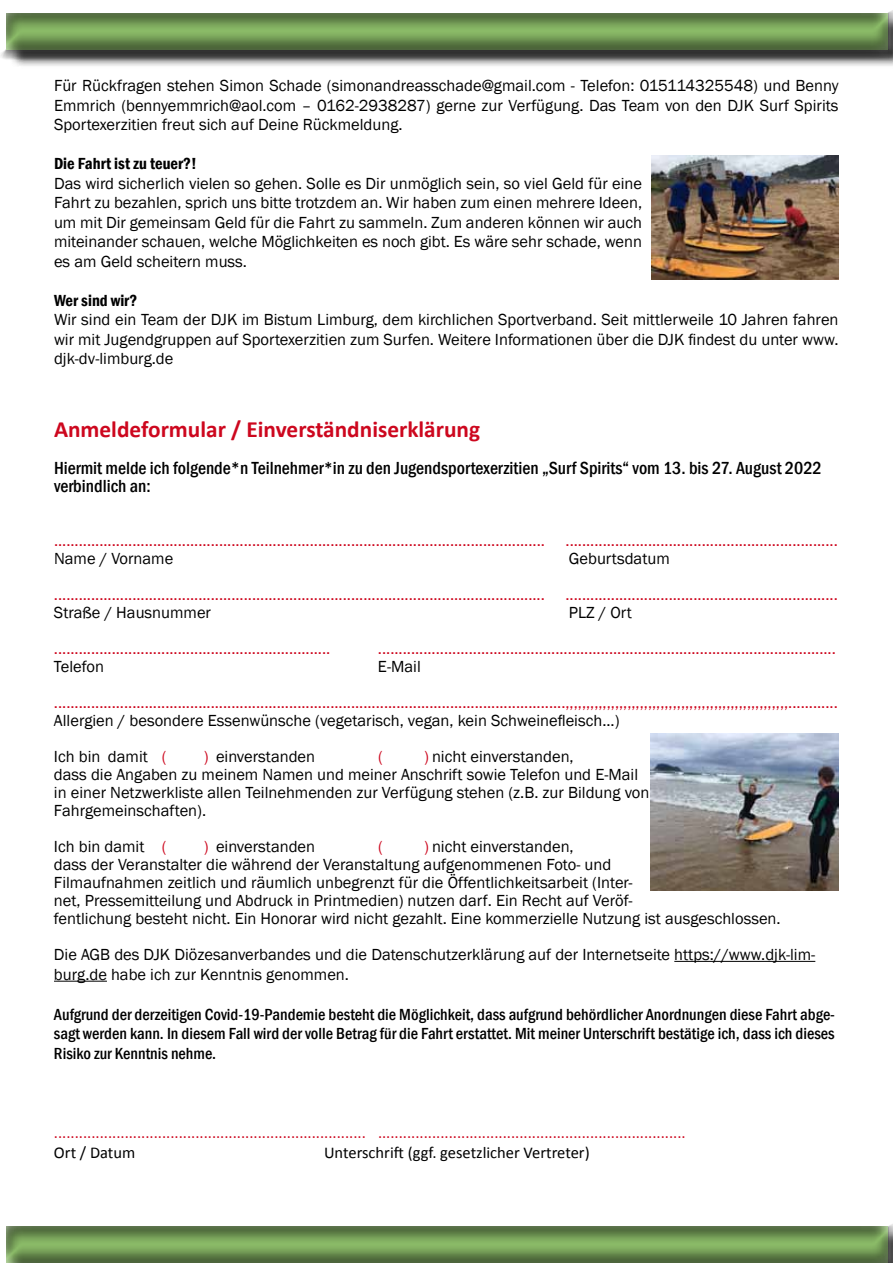
<style>
.page{position:relative;width:893px;height:1263px;background:#fff}
.page>*{position:absolute;margin:0;border:0;box-sizing:border-box;transform-origin:0 0}
.t1{font:700 23.25px "Calibri";color:#cd071e}
.t2{font:500 condensed 18px/18px "Franklin Gothic";color:#000}
.t3{font:16.5px/19.5px "Franklin Gothic";color:#000}
.t4{font:16.5px "Franklin Gothic";color:#cd071e}
.t5{font:500 condensed 16.5px/19.8px "Franklin Gothic";color:#000;text-align:justify}
.t6{font:16.5px "Calibri";color:#cd071e}
.t7{font:16.5px "Calibri";color:#000}
.t8{font:600 condensed 16.5px "Franklin Gothic";color:#000}
.s1{color:#cd071e}
</style>
<div class="page">
<div style="left:0;top:0;width:893px;height:68px;background:#000;opacity:.5"></div>
<div style="left:0;top:1208px;width:893px;height:55px;background:#000;opacity:.5"></div>
<img style="left:651px;top:155px;width:188px;height:125px">
<hr style="left:674px;top:961px;width:141px;height:1px;background:#000">
<hr style="left:54px;top:981px;width:53px;height:1px;background:#000">
<img style="left:651px;top:734px;width:187px;height:157px">
<p class="t3" style="left:54px;top:76px;width:786px;text-align:justify">Für Rückfragen stehen Simon Schade (simonandreasschade@gmail.com - Telefon: 015114325548) und Benny Emmrich (bennyemmrich@aol.com – 0162-2938287) gerne zur Verfügung. Das Team von den DJK Surf Spirits Sportexerzitien freut sich auf Deine Rückmeldung.</p>
<p class="t8" style="left:54px;top:153px;width:144px">Die Fahrt ist zu teuer?!</p>
<p class="t3" style="left:54px;top:174px;width:590px;text-align:justify">Das wird sicherlich vielen so gehen. Solle es Dir unmöglich sein, so viel Geld für eine Fahrt zu bezahlen, sprich uns bitte trotzdem an. Wir haben zum einen mehrere Ideen, um mit Dir gemeinsam Geld für die Fahrt zu sammeln. Zum anderen können wir auch miteinander schauen, welche Möglichkeiten es noch gibt. Es wäre sehr schade, wenn es am Geld scheitern muss.</p>
<p class="t8" style="left:54px;top:289px;width:85px">Wer sind wir?</p>
<p class="t3" style="left:54px;top:310px;width:786px;text-align:justify">Wir sind ein Team der DJK im Bistum Limburg, dem kirchlichen Sportverband. Seit mittlerweile 10 Jahren fahren wir mit Jugendgruppen auf Sportexerzitien zum Surfen. Weitere Informationen über die DJK findest du unter www. djk-dv-limburg.de</p>
<h1 class="t1" style="left:54px;top:415px;width:428px">Anmeldeformular / Einverständniserklärung</h1>
<p class="t2" style="left:54px;top:459px;width:769px">Hiermit melde ich folgende*n Teilnehmer*in zu den Jugendsportexerzitien „Surf Spirits“ vom 13. bis 27. August 2022 verbindlich an:</p>
<p class="t4" style="left:54px;top:530px;width:492px">.......................................................................................................................</p>
<p class="t4" style="left:566px;top:530px;width:274px">..................................................................</p>
<p class="t3" style="left:54px;top:549px;width:121px">Name / Vorname</p>
<p class="t3" style="left:569px;top:549px;width:102px">Geburtsdatum</p>
<p class="t4" style="left:54px;top:584px;width:492px">.......................................................................................................................</p>
<p class="t4" style="left:565px;top:584px;width:274px">..................................................................</p>
<p class="t3" style="left:54px;top:603px;width:159px">Straße / Hausnummer</p>
<p class="t3" style="left:569px;top:603px;width:65px">PLZ / Ort</p>
<p class="t4" style="left:54px;top:638px;width:278px">...................................................................</p>
<p class="t4" style="left:378px;top:638px;width:459px">...............................................................................................................</p>
<p class="t3" style="left:54px;top:657px;width:51px">Telefon</p>
<p class="t3" style="left:378px;top:657px;width:44px">E-Mail</p>
<p class="t4" style="left:54px;top:692px;width:785px">............................................................................................................................,,,,,,,,,,,,,,,,,,,,,,,,,,,,,,,,,,,,,,,,,,,,,,,,,,,,,,............</p>
<p class="t3" style="left:54px;top:703px;width:567px;line-height:36px">Allergien / besondere Essenwünsche (vegetarisch, vegan, kein Schweinefleisch...)<br>Ich bin damit <span class="s1">(</span></p>
<p class="t3" style="left:54px;top:748px;width:597px;line-height:18px;text-indent:370px"><span class="s1">)</span> nicht einverstanden,<br>dass die Angaben zu meinem Namen und meiner Anschrift sowie Telefon und E-Mail in einer Netzwerkliste allen Teilnehmenden zur Verfügung stehen (z.B. zur Bildung von Fahrgemeinschaften).</p>
<p class="t3" style="left:54px;top:837px;width:114px">Ich bin damit <span class="s1">(</span></p>
<p class="t3" style="left:204px;top:837px;width:113px"><span class="s1">)</span> einverstanden</p>
<p class="t4" style="left:378px;top:836px;width:6px">(</p>
<p class="t3" style="left:204px;top:747px;width:113px"><span class="s1">)</span> einverstanden</p>
<p class="t4" style="left:378px;top:746px;width:6px">(</p>
<p class="t3" style="left:54px;top:838px;width:728px;line-height:18px;text-indent:370px"><span class="s1">)</span> nicht einverstanden,<br>dass der Veranstalter die während der Veranstaltung aufgenommenen Foto- und<br>Filmaufnahmen zeitlich und räumlich unbegrenzt für die Öffentlichkeitsarbeit (Inter-<br>net, Pressemitteilung und Abdruck in Printmedien) nutzen darf. Ein Recht auf Veröf-<br>fentlichung besteht nicht. Ein Honorar wird nicht gezahlt. Eine kommerzielle Nutzung ist ausgeschlossen.</p>
<p class="t3" style="left:54px;top:945px;width:763px">Die AGB des DJK Diözesanverbandes und die Datenschutzerklärung auf der Internetseite https://www.djk-lim&shy;burg.de habe ich zur Kenntnis genommen.</p>
<p class="t5" style="left:54px;top:1004px;width:783px">Aufgrund der derzeitigen Covid-19-Pandemie besteht die Möglichkeit, dass aufgrund behördlicher Anordnungen diese Fahrt abge&shy;sagt werden kann. In diesem Fall wird der volle Betrag für die Fahrt erstattet. Mit meiner Unterschrift bestätige ich, dass ich dieses Risiko zur Kenntnis nehme.</p>
<p class="t6" style="left:54px;top:1122px;width:633px">........................................................................... ..........................................................................</p>
<p class="t7" style="left:54px;top:1142px;width:83px">Ort / Datum</p>
<p class="t7" style="left:324px;top:1142px;width:267px">Unterschrift (ggf. gesetzlicher Vertreter)</p>
</div>
